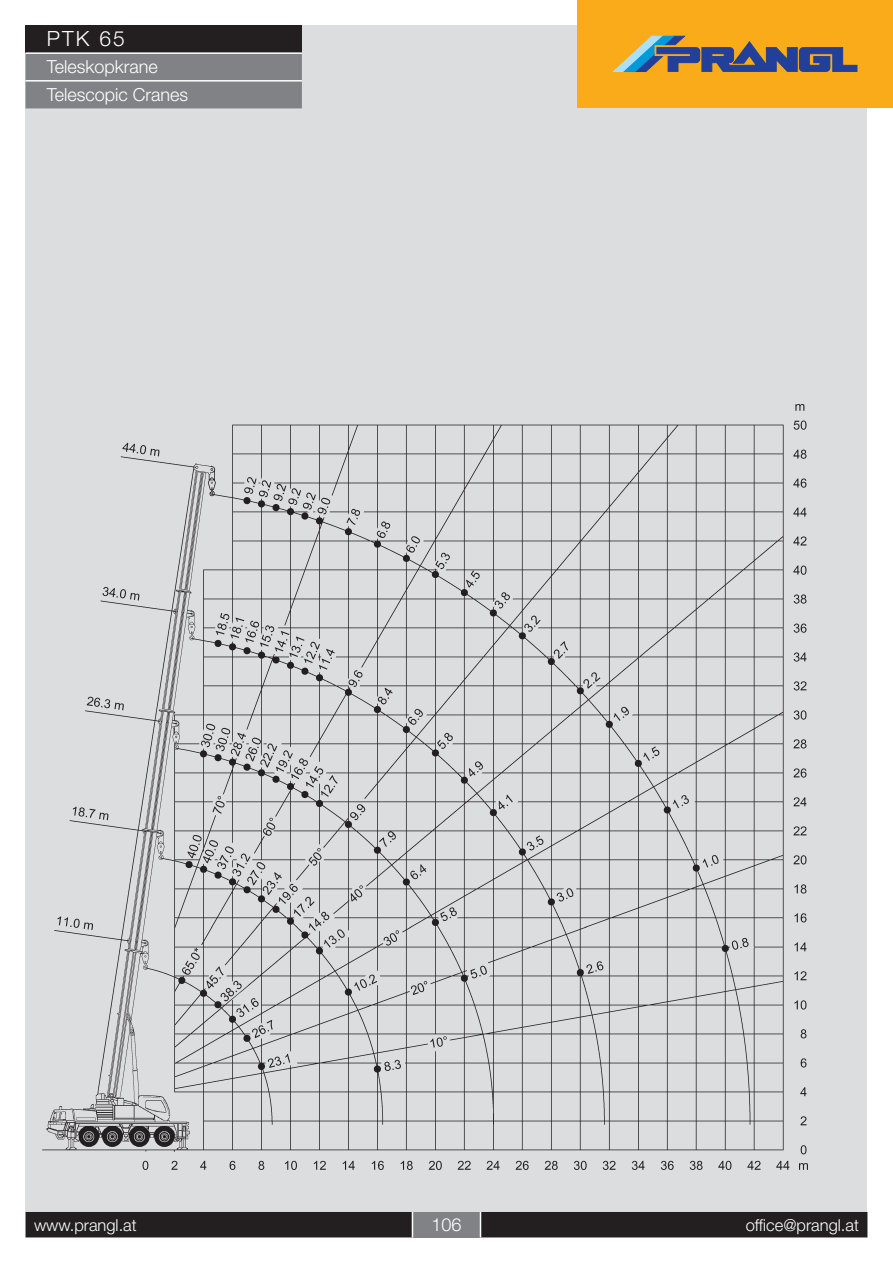
<style>
.page{position:relative;width:893px;height:1263px;background:#fff}
.page>*{position:absolute;margin:0;border:0;box-sizing:border-box;transform-origin:0 0}
.t1{font:300 21px "Helvetica Neue LT Pro";color:#fff}
.t2{font:300 18px/28px "Helvetica Neue LT Pro";color:#fff}
.t3{font:300 16.5px "Helvetica Neue LT Pro";color:#fff}
</style>
<div class="page">
<div style="left:26px;top:26px;width:841px;height:1186px;background:#dcdddf"></div>
<svg style="left:26px;top:1212px;width:841px;height:25px;background:#2b2728"></svg>
<div style="left:577px;top:0;width:316px;height:108px;background:#faab1a"></div>
<svg style="left:613px;top:36px;width:244px;height:36px"></svg>
<div style="left:26px;top:26px;width:276px;height:27px;background:#231f20"></div>
<div style="left:26px;top:54px;width:276px;height:54px;background:#808285"></div>
<hr style="left:26px;top:52px;width:276px;height:2px;background:#fff">
<hr style="left:26px;top:80px;width:276px;height:2px;background:#fff">
<img style="left:43px;top:404px;width:765px;height:765px">
<p class="t1" style="left:47px;top:26px;width:80px">PTK 65</p>
<p class="t2" style="left:47px;top:53px;width:143px">Teleskopkrane<br>Telescopic Cranes</p>
<p class="t3" style="left:34px;top:1215px;width:104px">www.prangl.at</p>
<p class="t2" style="left:431px;top:1210px;width:32px">106</p>
<p class="t3" style="left:746px;top:1215px;width:115px">office@prangl.at</p>
</div>
